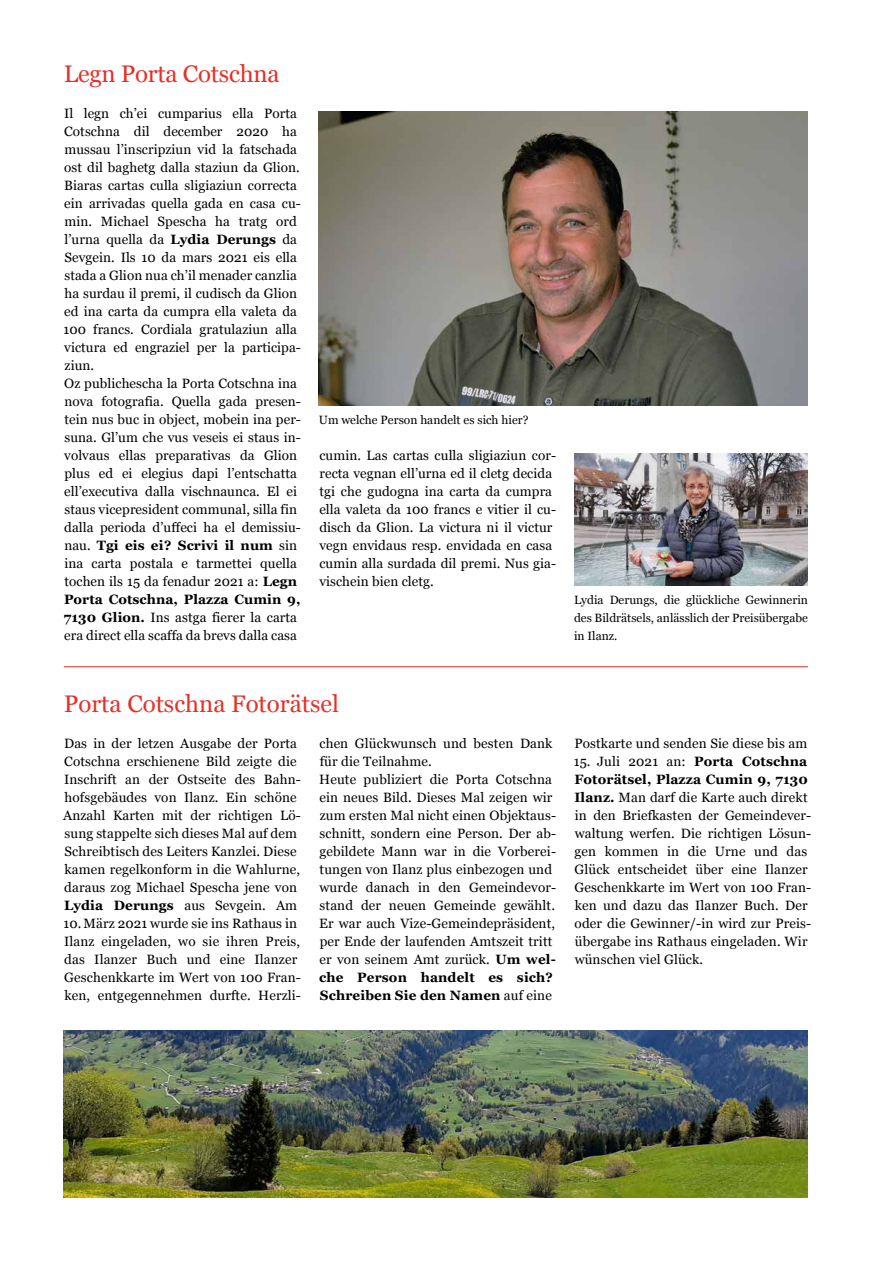
<style>
.page{position:relative;width:893px;height:1263px;background:#fff}
.page>*{position:absolute;margin:0;border:0;box-sizing:border-box;transform-origin:0 0}
.t1{font:24px "Vani";color:#e73027}
.t2{font:13.5px/18px "Vani";letter-spacing:.01em;color:#000}
.t3{font:12px/18px "Vani";color:#000;text-align:justify}
.s1{font-weight:700}
</style>
<div class="page">
<img style="left:574px;top:454px;width:234px;height:132px">
<hr style="left:64px;top:666px;width:744px;height:1px;background:#e73027">
<img style="left:319px;top:111px;width:489px;height:295px">
<img style="left:64px;top:1030px;width:744px;height:168px">
<h1 class="t1" style="left:64px;top:60px;width:217px">Legn Porta Cotschna</h1>
<p class="t2" style="left:63px;top:104px;width:239px">Il legn ch’ei cumparius ella Porta Cotschna dil december 2020 ha mussau l’inscripziun vid la fatschada ost dil baghetg dalla staziun da Glion.<br>Biaras cartas culla sligiaziun correcta ein arrivadas quella gada en casa cu&shy;min. Michael Spescha ha tratg ord l’urna quella da <span class="s1">Lydia Derungs</span> da Sevgein. Ils 10 da mars 2021 eis ella stada a Glion nua ch’il menader canzlia ha surdau il premi, il cudisch da Glion ed ina carta da cumpra ella valeta da 100 francs. Cordiala gratulaziun alla victura ed engraziel per la participa&shy;ziun.<br>Oz publichescha la Porta Cotschna ina nova fotografia. Quella gada presen&shy;tein nus buc in object, mobein ina per&shy;suna. Gl’um che vus veseis ei staus in&shy;volvaus ellas preparativas da Glion plus ed ei elegius dapi l’entschatta ell’executiva dalla vischnaunca. El ei staus vicepresident communal, silla fin dalla perioda d’uffeci ha el demissiu&shy;nau. <span class="s1">Tgi eis ei? Scrivi il num</span> sin ina carta postala e tarmettei quella tochen ils 15 da fenadur 2021 a: <span class="s1">Legn Porta Cotschna, Plazza Cumin 9, 7130 Glion.</span> Ins astga fierer la carta era direct ella scaffa da brevs dalla casa</p>
<p class="t3" style="left:319px;top:411px;width:211px">Um welche Person handelt es sich hier?</p>
<p class="t2" style="left:319px;top:446px;width:238px">cumin. Las cartas culla sligiaziun cor&shy;recta vegnan ell’urna ed il cletg decida tgi che gudogna ina carta da cumpra ella valeta da 100 francs e vitier il cu&shy;disch da Glion. La victura ni il victur vegn envidaus resp. envidada en casa cumin alla surdada dil premi. Nus gia&shy;vischein bien cletg.</p>
<p class="t3" style="left:574px;top:591px;width:235px">Lydia Derungs, die glückliche Gewinnerin des Bildrätsels, anlässlich der Preisübergabe in Ilanz.</p>
<h1 class="t1" style="left:64px;top:690px;width:277px">Porta Cotschna Fotorätsel</h1>
<p class="t2" style="left:63px;top:734px;width:239px">Das in der letzen Ausgabe der Porta Cotschna erschienene Bild zeigte die Inschrift an der Ostseite des Bahn&shy;hofsgebäudes von Ilanz. Ein schöne Anzahl Karten mit der richtigen Lö&shy;sung stappelte sich dieses Mal auf dem Schreibtisch des Leiters Kanzlei. Diese kamen regelkonform in die Wahlurne, daraus zog Michael Spescha jene von <span class="s1">Lydia Derungs</span> aus Sevgein. Am 10.März 2021 wurde sie ins Rathaus in Ilanz eingeladen, wo sie ihren Preis, das Ilanzer Buch und eine Ilanzer Geschenkkarte im Wert von 100 Fran&shy;ken, entgegennehmen durfte. Herzli-</p>
<p class="t2" style="left:319px;top:734px;width:238px">chen Glückwunsch und besten Dank für die Teilnahme.<br>Heute publiziert die Porta Cotschna ein neues Bild. Dieses Mal zeigen wir zum ersten Mal nicht einen Objektaus&shy;schnitt, sondern eine Person. Der ab&shy;gebildete Mann war in die Vorberei&shy;tungen von Ilanz plus einbezogen und wurde danach in den Gemeindevor&shy;stand der neuen Gemeinde gewählt.<br>Er war auch Vize-Gemeindepräsident, per Ende der laufenden Amtszeit tritt er von seinem Amt zurück. <span class="s1">Um wel&shy;che Person handelt es sich?<br>Schreiben Sie den Namen</span> auf eine</p>
<p class="t2" style="left:574px;top:734px;width:234px">Postkarte und senden Sie diese bis am</p>
<p class="t2" style="left:574px;top:752px;width:239px">15. Juli 2021 an: <span class="s1">Porta Cotschna Fotorätsel, Plazza Cumin 9, 7130<br>Ilanz.</span> Man darf die Karte auch direkt in den Briefkasten der Gemeindever&shy;waltung werfen. Die richtigen Lösun&shy;gen kommen in die Urne und das Glück entscheidet über eine Ilanzer Geschenkkarte im Wert von 100 Fran&shy;ken und dazu das Ilanzer Buch. Der oder die Gewinner/-in wird zur Preis&shy;übergabe ins Rathaus eingeladen. Wir wünschen viel Glück.</p>
</div>
